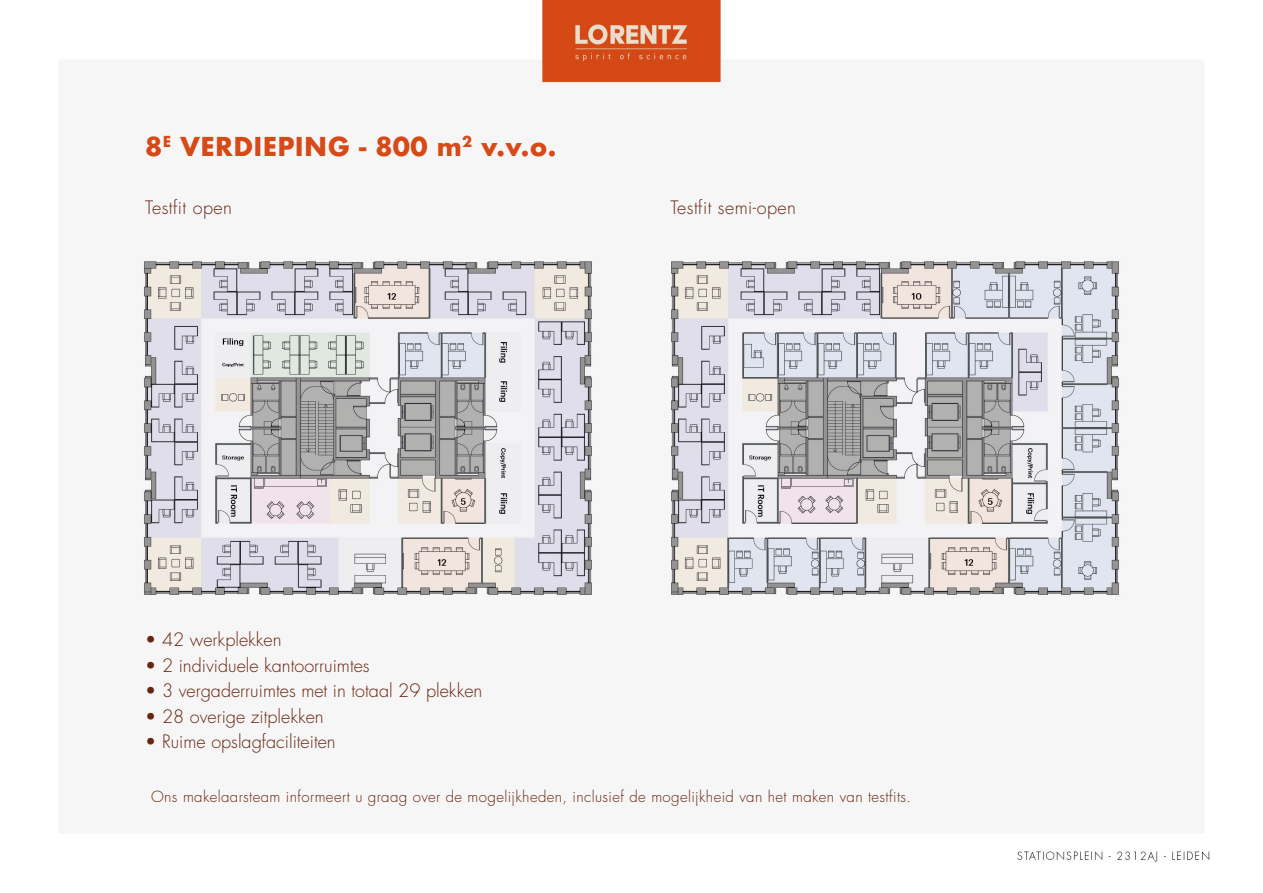
<style>
.page{position:relative;width:1263px;height:893px;background:#fff}
.page>*{position:absolute;margin:0;border:0;box-sizing:border-box;transform-origin:0 0}
.t1{font:700 25.35px "Futura";letter-spacing:.01em;color:#d74916}
.t2{font:300 18px "Futura Std";color:#67240f}
.t3{font:300 18px "Futura Std";letter-spacing:.025em;color:#67240f}
.t4{font:300 15px "Futura Std";letter-spacing:.025em;color:#67240f}
</style>
<div class="page">
<img style="left:143px;top:0;width:1067px;height:862px">
<h1 class="t1" style="left:145px;top:128px;width:413px">8<sup>E</sup> VERDIEPING - 800 m<sup>2</sup> v.v.o.</h1>
<p class="t3" style="left:145px;top:196px;width:88px">Testfit open</p>
<p class="t3" style="left:670px;top:196px;width:127px">Testfit semi-open</p>
<p class="t2" style="left:145px;top:629px;width:138px">• 42 werkplekken</p>
<p class="t2" style="left:145px;top:654px;width:226px">• 2 individuele kantoorruimtes</p>
<p class="t2" style="left:145px;top:680px;width:339px">• 3 vergaderruimtes met in totaal 29 plekken</p>
<p class="t2" style="left:145px;top:705px;width:180px">• 28 overige zitplekken</p>
<p class="t2" style="left:145px;top:731px;width:192px">• Ruime opslagfaciliteiten</p>
<p class="t4" style="left:151px;top:787px;width:762px">Ons makelaarsteam informeert u graag over de mogelijkheden, inclusief de mogelijkheid van het maken van testfits.</p>
</div>
